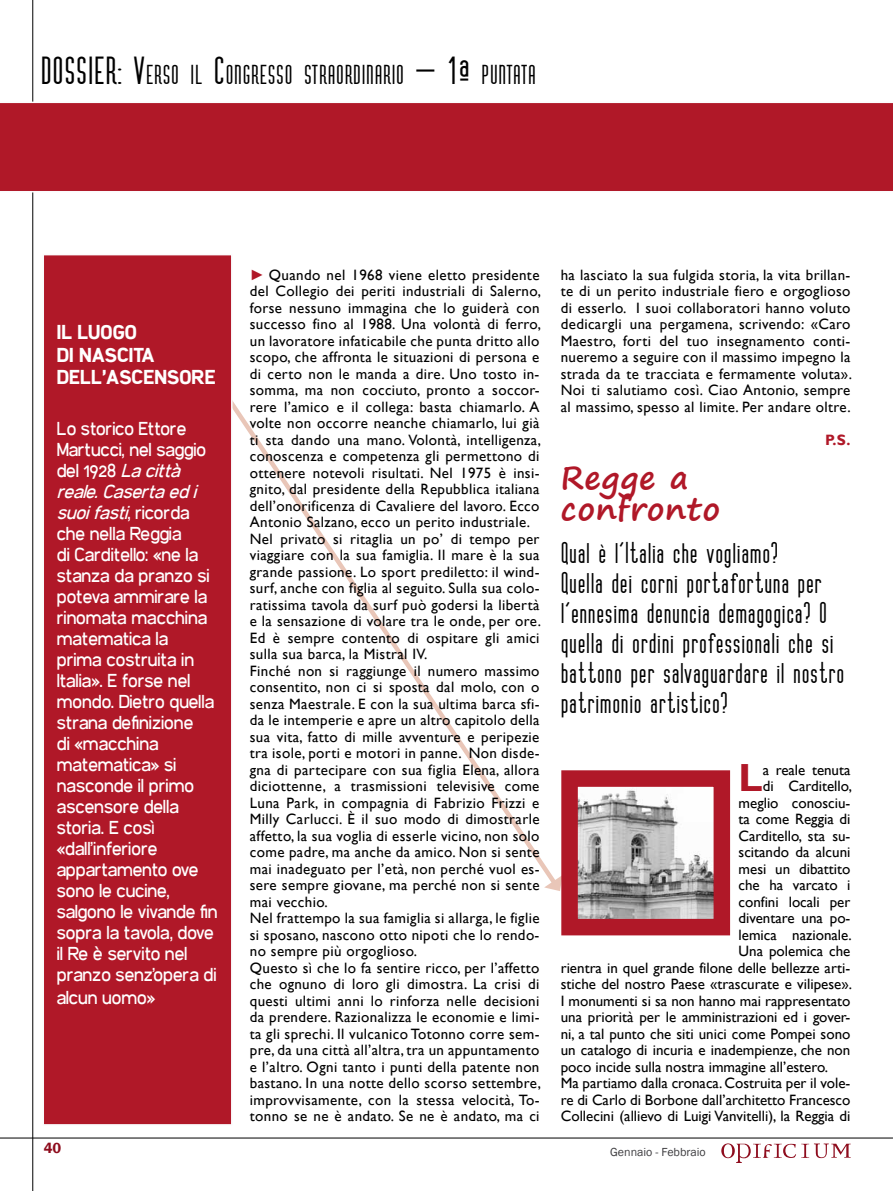
<style>
.page{position:relative;width:893px;height:1191px;background:#fff}
.page>*{position:absolute;margin:0;border:0;box-sizing:border-box;transform-origin:0 0}
.t1{font:700 39.15px "Gill Sans";color:#b01828}
.t2{font:700 31.5px/31.5px "Segoe Print";letter-spacing:.025em;color:#b01828}
.t3{font:700 25.5px/30px "Vertigo FLF";letter-spacing:.025em;color:#000}
.t4{font:700 23.25px "Vertigo FLF";letter-spacing:.03em;color:#000;scale:1.09 1}
.t5{font:700 21px/22.5px "Filetto";color:#fff}
.t6{font:19.5px/21px "Filetto";color:#fff}
.t7{font:15px/16.5px "Gill Sans";letter-spacing:.025em;color:#000}
.t8{font:15px "Gill Sans";color:#000}
.t9{font:700 15px "Gill Sans";color:#b01828}
.t10{font:600 15px "Franklin Gothic";color:#8e0c1d}
.t11{font:12px "Franklin Gothic";color:#3e3d40}
.s1{font-size:33.15px}
.s2{font-style:italic}
.s3{font-family:"Franklin Gothic";font-weight:800;color:#b01828}
</style>
<div class="page">
<hr style="left:0;top:1137px;width:893px;height:1px;background:#000">
<hr style="left:33px;top:0;width:1px;height:1191px;background:#000">
<svg style="left:721px;top:1143px;width:130px;height:20px"></svg>
<svg style="left:233px;top:401px;width:319px;height:474px"></svg>
<svg style="left:544px;top:875px;width:17px;height:16px"></svg>
<div style="left:0;top:102px;width:893px;height:90px;background:#b01828"></div>
<img style="left:578px;top:790px;width:135px;height:128px">
<div style="left:561px;top:770px;width:169px;height:165px;border:16px solid #b01828"></div>
<div style="left:43px;top:255px;width:189px;height:869px;background:#b01828"></div>
<div style="left:43px;top:254px;width:190px;height:871px;border:2px solid #fbfbfc"></div>
<h3 class="t4" style="left:41px;top:61px;width:456px"><span class="s1">Dossier:</span> <span class="s1">V</span>ERSO IL <span class="s1">C</span>ONGRESSO STRAORDINARIO <span class="s1">– 1ª</span> PUNTATA</h3>
<h3 class="t5" style="left:57px;top:320px;width:111px">IL LUOGO<br>DI NASCITA<br>DELL’ASCENSOR</h3>
<h3 class="t5" style="left:205px;top:365px;width:13px">E</h3>
<p class="t6" style="left:57px;top:418px;width:162px">Lo storico Ettore<br>Martucci, nel saggio d e l 1 9 2 8 <span class="s2">Lacittà reale.Casertaedi suoifasti</span>, r i c o r d a che nella Reggia<br>di Carditello: «ne la stanza da pranzo si poteva ammirare la rinomata macchina matematica la prima costruita in<br>Italia». E forse nel mondo. Dietro quella strana definizione<br>di «macchina matematica» si nasconde il primo ascensore della storia. E così «dall’inferiore appartamento ove sono le cucine, salgono le vivande fin sopra la tavola, dove il Re è servito nel pranzo senz’opera di alcun uomo»</p>
<p class="t7" style="left:250px;top:266px;width:293px"><span class="s3">►</span> Quando nel 1968 viene eletto presidente del Collegio dei periti industriali di Salerno, forse nessuno immagina che lo guiderà con successo fino al 1988. Una volontà di ferro, un lavoratore infaticabile che punta dritto allo scopo, che affronta le situazioni di persona e di certo non le manda a dire. Uno tosto in&shy;somma, ma non cocciuto, pronto a soccor&shy;rere l’amico e il collega: basta chiamarlo. A volte non occorre neanche chiamarlo, lui già ti sta dando una mano. Volontà, intelligenza, conoscenza e competenza gli permettono di ottenere notevoli risultati. Nel 1975 è insi&shy;gnito, dal presidente della Repubblica italiana dell’onorificenza di Cavaliere del lavoro. Ecco Antonio Salzano, ecco un perito industriale.<br>Nel privato si ritaglia un po’ di tempo per viaggiare con la sua famiglia. Il mare è la sua grande passione. Lo sport prediletto: il wind&shy;surf, anche con figlia al seguito. Sulla sua colo&shy;ratissima tavola da surf può godersi la libertà e la sensazione di volare tra le onde, per ore.<br>Ed è sempre contento di ospitare gli amici sulla sua barca, la Mistral IV.<br>Finché non si raggiunge il numero massimo consentito, non ci si sposta dal molo, con o senza Maestrale. E con la sua ultima barca sfi&shy;da le intemperie e apre un altro capitolo della sua vita, fatto di mille avventure e peripezie tra isole, porti e motori in panne. Non disde&shy;gna di partecipare con sua figlia Elena, allora diciottenne, a trasmissioni televisive come Luna Park, in compagnia di Fabrizio Frizzi e Milly Carlucci. È il suo modo di dimostrarle affetto, la sua voglia di esserle vicino, non solo come padre, ma anche da amico. Non si sente mai inadeguato per l’età, non perché vuol es&shy;sere sempre giovane, ma perché non si sente mai vecchio.<br>Nel frattempo la sua famiglia si allarga, le figlie si sposano, nascono otto nipoti che lo rendo&shy;no sempre più orgoglioso.<br>Questo sì che lo fa sentire ricco, per l’affetto che ognuno di loro gli dimostra. La crisi di questi ultimi anni lo rinforza nelle decisioni da prendere. Razionalizza le economie e limi&shy;ta gli sprechi. Il vulcanico Totonno corre sem&shy;pre, da una città all’altra, tra un appuntamento e l’altro. Ogni tanto i punti della patente non bastano. In una notte dello scorso settembre, improvvisamente, con la stessa velocità, To&shy;tonno se ne è andato. Se ne è andato, ma ci</p>
<p class="t7" style="left:561px;top:266px;width:293px;text-align:justify">ha lasciato la sua fulgida storia, la vita brillan&shy;te di un perito industriale fiero e orgoglioso di esserlo. I suoi collaboratori hanno voluto dedicargli una pergamena, scrivendo: «Caro Maestro, forti del tuo insegnamento conti&shy;nueremo a seguire con il massimo impegno la strada da te tracciata e fermamente voluta».<br>Noi ti salutiamo così. Ciao Antonio, sempre al massimo, spesso al limite. Per andare oltre.</p>
<p class="t9" style="left:825px;top:430px;width:27px">P.S.</p>
<h2 class="t2" style="left:561px;top:461px;width:161px">Regge a confronto</h2>
<h3 class="t3" style="left:561px;top:537px;width:285px">Qual è l’Italia che vogliamo?<br>Quella dei corni portafortuna per l’ennesima denuncia demagogica? O quella di ordini professionali che si battono per salvaguardare il nostro patrimonio artistico?</h3>
<h1 class="t1" style="left:739px;top:754px;width:26px">L</h1>
<p class="t7" style="left:763px;top:761px;width:89px">a reale tenuta</p>
<p class="t7" style="left:763px;top:778px;width:91px">di Carditello,</p>
<p class="t7" style="left:739px;top:794px;width:113px">meglio conosciu-</p>
<p class="t7" style="left:739px;top:811px;width:113px">ta come Reggia di</p>
<p class="t7" style="left:739px;top:827px;width:113px">Carditello, sta su-</p>
<p class="t7" style="left:739px;top:844px;width:113px">scitando da alcuni</p>
<p class="t7" style="left:739px;top:860px;width:113px">mesi un dibattito</p>
<p class="t7" style="left:739px;top:877px;width:113px">che ha varcato i</p>
<p class="t7" style="left:739px;top:893px;width:113px">confini locali per</p>
<p class="t7" style="left:739px;top:910px;width:113px">diventare una po-</p>
<p class="t7" style="left:739px;top:926px;width:115px">lemica nazionale.</p>
<p class="t7" style="left:739px;top:943px;width:113px">Una polemica che</p>
<p class="t8" style="left:561px;top:959px;width:291px">rientra in quel grande filone delle bellezze arti-</p>
<p class="t8" style="left:561px;top:975px;width:293px">stiche del nostro Paese «trascurate e vilipese».</p>
<p class="t8" style="left:561px;top:992px;width:291px">I monumenti si sa non hanno mai rappresentato</p>
<p class="t8" style="left:561px;top:1008px;width:291px">una priorità per le amministrazioni ed i gover-</p>
<p class="t8" style="left:561px;top:1025px;width:291px">ni, a tal punto che siti unici come Pompei sono</p>
<p class="t8" style="left:561px;top:1041px;width:291px">un catalogo di incuria e inadempienze, che non</p>
<p class="t8" style="left:561px;top:1058px;width:269px">poco incide sulla nostra immagine all’estero.</p>
<p class="t8" style="left:561px;top:1074px;width:291px">Ma partiamo dalla cronaca. Costruita per il vole-</p>
<p class="t7" style="left:561px;top:1091px;width:291px">re di Carlo di Borbone dall’architetto Francesco</p>
<p class="t8" style="left:561px;top:1107px;width:291px">Collecini (allievo di Luigi Vanvitelli), la Reggia di</p>
<p class="t10" style="left:44px;top:1138px;width:19px">40</p>
<p class="t11" style="left:610px;top:1144px;width:97px">Gennaio - Febbraio</p>
</div>
